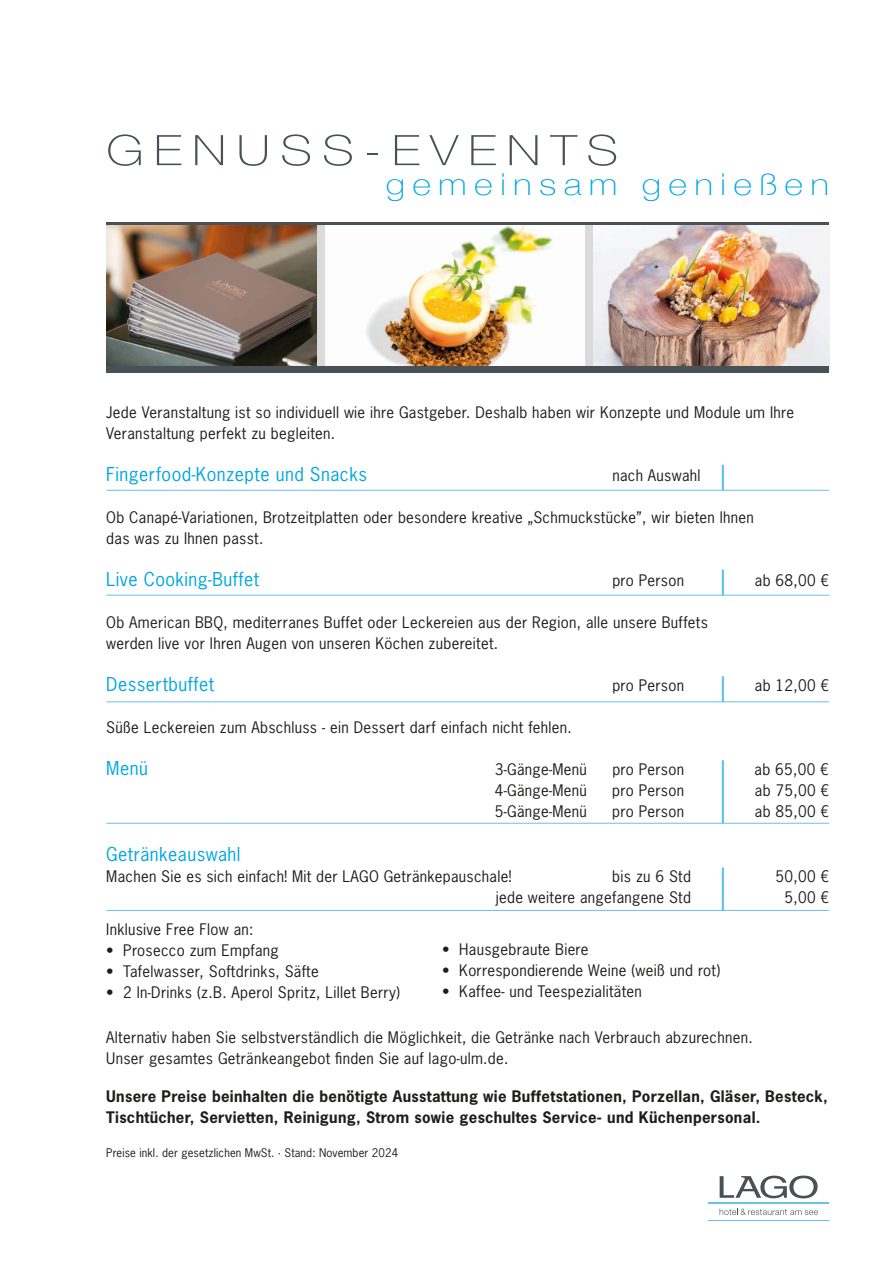
<style>
.page{position:relative;width:893px;height:1263px;background:#fff}
.page>*{position:absolute;margin:0;border:0;box-sizing:border-box;transform-origin:0 0}
.t1{font:100 42px "Helvetica Neue";letter-spacing:.2em;color:#485156;scale:1.2 1}
.t2{font:100 30px "Helvetica Neue";letter-spacing:.2em;color:#00a7e1;scale:1.2 1}
.t3{font:18px "News Gothic Std";letter-spacing:.025em;color:#00a7e1}
.t4{font:15px/21px "News Gothic Std";letter-spacing:.02em;color:#1d1d1b}
.t5{font:700 15px/21px "News Gothic Std";letter-spacing:.02em;color:#1d1d1b}
.t6{font:11.25px "News Gothic Std";letter-spacing:.01em;color:#1d1d1b}
</style>
<div class="page">
<svg style="left:720px;top:1209px;width:98px;height:6px"></svg>
<svg style="left:720px;top:1175px;width:98px;height:23px"></svg>
<hr style="left:708px;top:1202px;width:121px;height:2px;background:#68c1ee">
<hr style="left:708px;top:1220px;width:121px;height:1px;background:#68c1ee">
<div style="left:106px;top:223px;width:723px;height:145px;background:#dadada"></div>
<img style="left:325px;top:225px;width:260px;height:141px">
<img style="left:106px;top:225px;width:211px;height:141px">
<img style="left:593px;top:225px;width:236px;height:141px">
<div style="left:106px;top:366px;width:723px;height:7px;background:#485156"></div>
<hr style="left:106px;top:490px;width:723px;height:1px;background:#68c1ee">
<hr style="left:722px;top:465px;width:2px;height:25px;background:#68c1ee">
<hr style="left:106px;top:595px;width:723px;height:1px;background:#68c1ee">
<hr style="left:722px;top:570px;width:2px;height:25px;background:#68c1ee">
<hr style="left:106px;top:701px;width:723px;height:1px;background:#68c1ee">
<hr style="left:722px;top:676px;width:2px;height:26px;background:#68c1ee">
<hr style="left:106px;top:223px;width:723px;height:2px;background:#485156">
<hr style="left:106px;top:823px;width:723px;height:1px;background:#68c1ee">
<hr style="left:722px;top:760px;width:2px;height:63px;background:#68c1ee">
<hr style="left:106px;top:910px;width:723px;height:1px;background:#68c1ee">
<hr style="left:722px;top:867px;width:2px;height:43px;background:#68c1ee">
<h1 class="t1" style="left:106px;top:118px;width:428px">GENUSS-EVENTS</h1>
<h2 class="t2" style="left:386px;top:161px;width:371px">gemeinsam genießen</h2>
<p class="t4" style="left:106px;top:401px;width:689px">Jede Veranstaltung ist so individuell wie ihre Gastgeber. Deshalb haben wir Konzepte und Module um Ihre<br>Veranstaltung perfekt zu begleiten.</p>
<p class="t3" style="left:106px;top:462px;width:262px">Fingerfood-Konzepte und Snacks</p>
<p class="t4" style="left:612px;top:464px;width:90px">nach Auswahl</p>
<p class="t4" style="left:106px;top:506px;width:649px">Ob Canapé-Variationen, Brotzeitplatten oder besondere kreative „Schmuckstücke”, wir bieten Ihnen das was zu Ihnen passt.</p>
<p class="t3" style="left:106px;top:567px;width:155px">Live Cooking-Buffet</p>
<p class="t4" style="left:612px;top:569px;width:73px">pro Person</p>
<p class="t4" style="left:755px;top:569px;width:76px">ab 68,00 €</p>
<p class="t4" style="left:106px;top:611px;width:603px">Ob American BBQ, mediterranes Buffet oder Leckereien aus der Region, alle unsere Buffets werden live vor Ihren Augen von unseren Köchen zubereitet.</p>
<p class="t3" style="left:106px;top:672px;width:110px">Dessertbuffet</p>
<p class="t4" style="left:612px;top:674px;width:73px">pro Person</p>
<p class="t4" style="left:755px;top:674px;width:76px">ab 12,00 €</p>
<p class="t4" style="left:106px;top:716px;width:467px">Süße Leckereien zum Abschluss - ein Dessert darf einfach nicht fehlen.</p>
<p class="t3" style="left:106px;top:756px;width:43px">Menü</p>
<p class="t4" style="left:495px;top:758px;width:93px">3-Gänge-Menü</p>
<p class="t4" style="left:612px;top:758px;width:73px">pro Person</p>
<p class="t4" style="left:755px;top:758px;width:76px">ab 65,00 €</p>
<p class="t4" style="left:495px;top:779px;width:93px">4-Gänge-Menü</p>
<p class="t4" style="left:612px;top:779px;width:73px">pro Person</p>
<p class="t4" style="left:755px;top:779px;width:76px">ab 75,00 €</p>
<p class="t4" style="left:495px;top:800px;width:93px">5-Gänge-Menü</p>
<p class="t4" style="left:612px;top:800px;width:73px">pro Person</p>
<p class="t4" style="left:755px;top:800px;width:76px">ab 85,00 €</p>
<p class="t3" style="left:106px;top:843px;width:136px">Getränkeauswahl</p>
<p class="t4" style="left:106px;top:866px;width:407px">Machen Sie es sich einfach! Mit der LAGO Getränkepauschale!</p>
<p class="t4" style="left:612px;top:866px;width:80px">bis zu 6 Std</p>
<p class="t4" style="left:775px;top:866px;width:55px">50,00 €</p>
<p class="t4" style="left:496px;top:887px;width:197px">jede weitere angefangene Std</p>
<p class="t4" style="left:784px;top:887px;width:46px">5,00 €</p>
<p class="t4" style="left:106px;top:919px;width:149px">Inklusive Free Flow an:</p>
<p class="t4" style="left:106px;top:940px;width:174px">• Prosecco zum Empfang</p>
<p class="t4" style="left:106px;top:961px;width:214px">• Tafelwasser, Softdrinks, Säfte</p>
<p class="t4" style="left:106px;top:982px;width:295px">• 2 In-Drinks (z.B. Aperol Spritz, Lillet Berry)</p>
<p class="t4" style="left:442px;top:939px;width:148px">• Hausgebraute Biere</p>
<p class="t4" style="left:442px;top:960px;width:280px">• Korrespondierende Weine (weiß und rot)</p>
<p class="t4" style="left:442px;top:981px;width:201px">• Kaffee- und Teespezialitäten</p>
<p class="t4" style="left:106px;top:1027px;width:648px">Alternativ haben Sie selbstverständlich die Möglichkeit, die Getränke nach Verbrauch abzurechnen.<br>Unser gesamtes Getränkeangebot finden Sie auf lago-ulm.de.</p>
<p class="t5" style="left:106px;top:1085px;width:723px">Unsere Preise beinhalten die benötigte Ausstattung wie Buffetstationen, Porzellan, Gläser, Besteck,<br>Tischtücher, Servietten, Reinigung, Strom sowie geschultes Service- und Küchenpersonal.</p>
<p class="t6" style="left:106px;top:1145px;width:293px">Preise inkl. der gesetzlichen MwSt. · Stand: November 2024</p>
</div>
